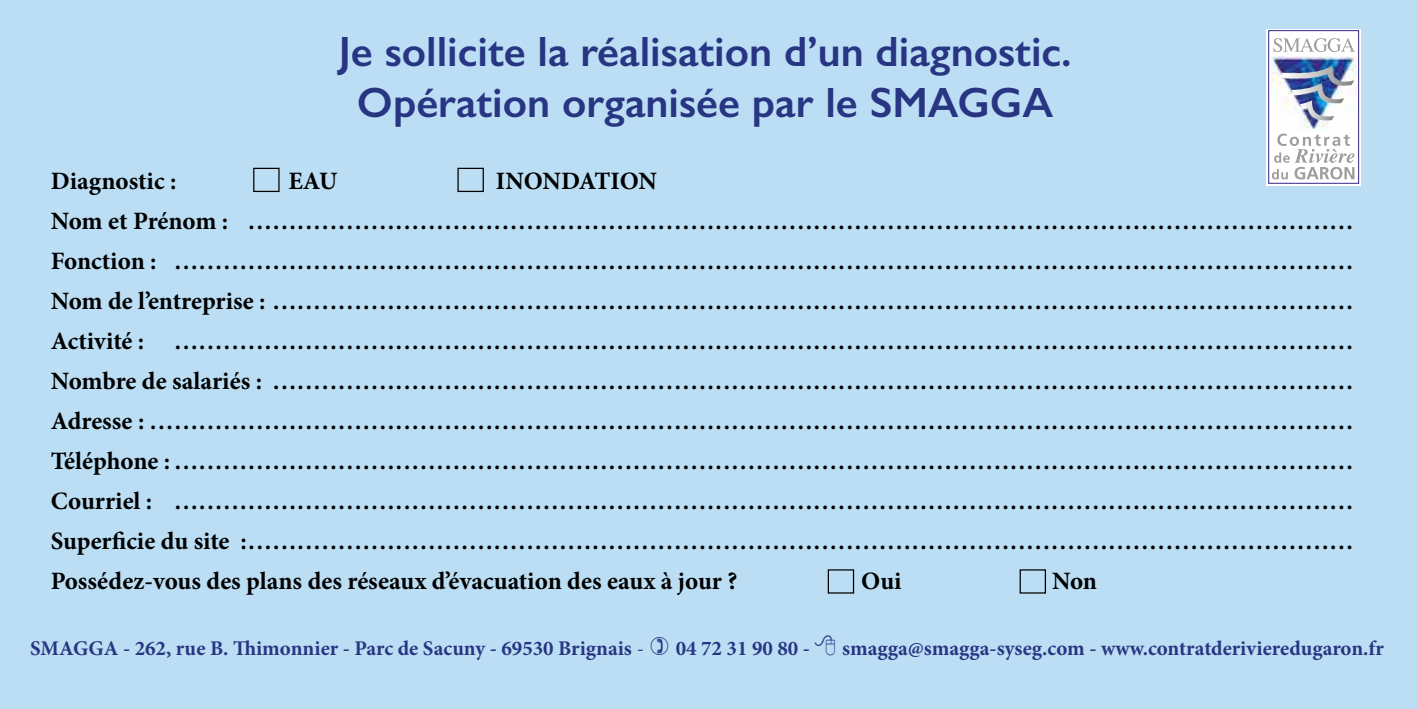
<style>
.page{position:relative;width:1418px;height:709px;background:#fff}
.page>*{position:absolute;margin:0;border:0;box-sizing:border-box;transform-origin:0 0}
.t1{font:600 42.5px/51px "Gill Sans";color:#283583;text-align:center}
.t2{font:700 25px/40px "Minion Pro";color:#000}
.t3{font:700 21px "Minion Pro";color:#283583}
.s1{font-weight:400}
</style>
<div class="page">
<div style="left:0;top:0;width:1417px;height:709px;background:#bbdef4"></div>
<div style="left:1266px;top:29px;width:94px;height:156px;background:#fff"></div>
<svg style="left:1273px;top:38px;width:81px;height:14px"></svg>
<img style="left:1271px;top:57px;width:85px;height:72px">
<img style="left:1281px;top:66px;width:73px;height:55px">
<svg style="left:1272px;top:134px;width:82px;height:45px"></svg>
<div style="left:1268px;top:30px;width:90px;height:154px;border:1px solid #312783"></div>
<div style="left:827px;top:569px;width:27px;height:24px;border:1px solid #000"></div>
<div style="left:1019px;top:569px;width:27px;height:24px;border:1px solid #000"></div>
<div style="left:253px;top:168px;width:26px;height:24px;border:1px solid #000"></div>
<div style="left:457px;top:168px;width:27px;height:24px;border:1px solid #000"></div>
<h1 class="t1" style="left:339px;top:26px;width:734px">Je sollicite la réalisation d’un diagnostic.<br>Opération organisée par le SMAGGA</h1>
<p class="t2" style="left:51px;top:161px;width:1304px;text-indent:445px">INONDATION<br>Nom et Prénom : ……………………………………………………………………………………………………………………… Fonction : ……………………………………………………………………………………………………………………………… Nom de l’entreprise : …………………………………………………………………………………………………………………… Activité : ……………………………………………………………………………………………………………………………… Nombre de salariés : …………………………………………………………………………………………………………………… Adresse : ………………………………………………………………………………………………………………………………… Téléphone :……………………………………………………………………………………………………………………………… Courriel : ……………………………………………………………………………………………………………………………… Superficie du site :……………………………………………………………………………………………………………………… Possédez-vous des plans des réseaux d’évacuation des eaux à jour ?</p>
<p class="t2" style="left:51px;top:161px;width:127px">Diagnostic :</p>
<p class="t2" style="left:288px;top:161px;width:50px">EAU</p>
<p class="t2" style="left:861px;top:561px;width:42px">Oui</p>
<p class="t2" style="left:1052px;top:561px;width:46px">Non</p>
<p class="t3" style="left:30px;top:633px;width:615px">SMAGGA - 262, rue B. Thimonnier - Parc de Sacuny - 69530 Brignais <span class="s1">-</span></p>
<p class="t3" style="left:675px;top:633px;width:136px">04 72 31 90 80 -</p>
<p class="t3" style="left:842px;top:633px;width:543px">smagga@smagga-syseg.com - www.contratderivieredugaron.fr</p>
</div>
